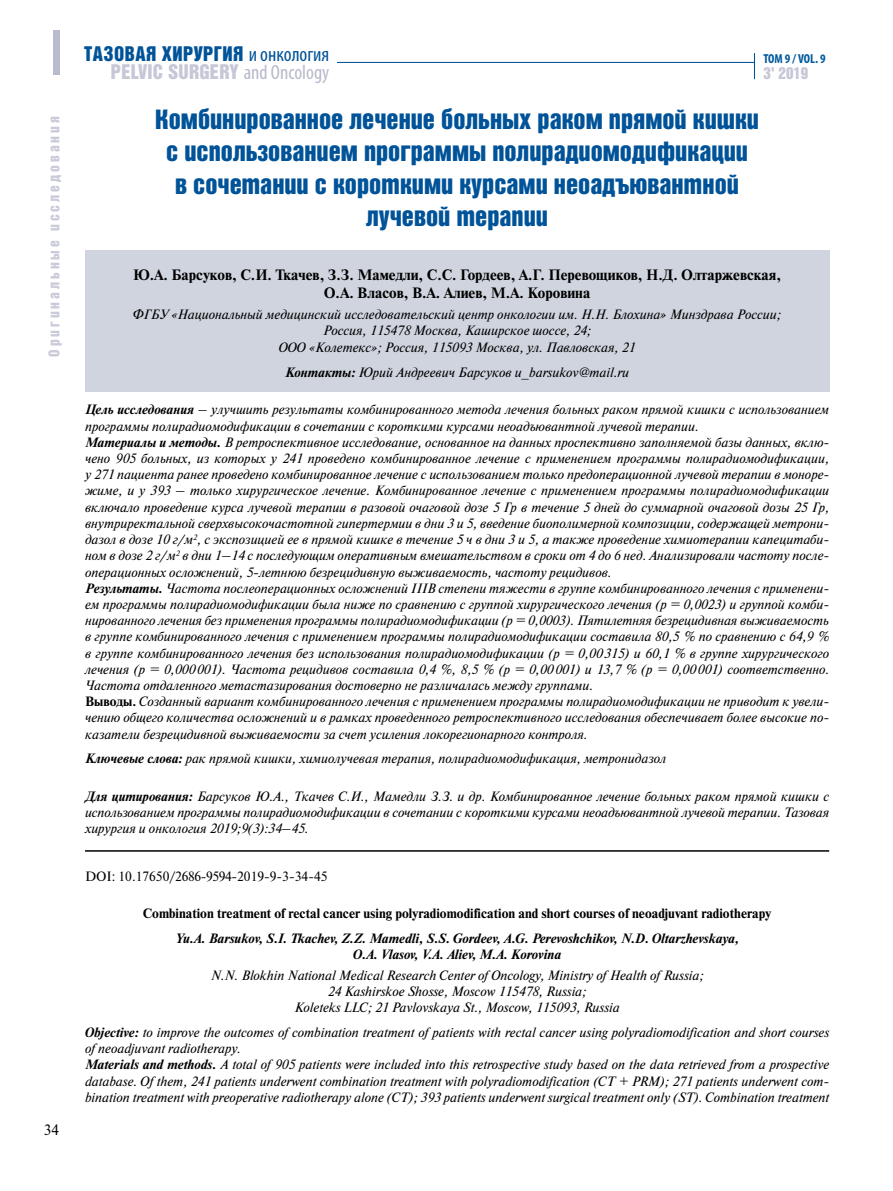
<style>
.page{position:relative;width:893px;height:1191px;background:#fff}
.page>*{position:absolute;margin:0;border:0;box-sizing:border-box;transform-origin:0 0}
.t1{font:27px/32.4px "Bastion Kontrast Alt C";color:#005398;text-align:center}
.t2{font:20.4px/17.7px "Bastion Kontrast Alt C";letter-spacing:.01em;color:#005398;text-align:right}
.t3{font:16.5px "Bastion Kontrast Alt C";color:#c6c7d7}
.t4{font:700 15px/18px "Newton C";color:#000;text-align:center}
.t5{font:15px "Bastion Kontrast Alt C";letter-spacing:.2em;color:#cacbda}
.t6{font:15px "Newton C";color:#000}
.t7{font:italic 13.5px/16.2px "Newton C";color:#000;text-align:center}
.t8{font:italic 700 13.5px/16.2px "Newton C";color:#000;text-align:center}
.t9{font:700 13.5px "Newton C";color:#000}
.t10{font:13.5px "Newton C";color:#000}
.t11{font:700 condensed 13.05px "Myriad Pro";letter-spacing:-.005em;color:#00599d}
.s1{font-family:"Myriad Pro";font-stretch:condensed}
.s2{color:#c6c7d7}
.s3{font-family:"Myriad Pro";font-stretch:condensed;color:#b8bacd}
.s4{font-weight:700}
.s5{font-weight:700;font-style:normal}
</style>
<div class="page">
<div style="left:53px;top:31px;width:7px;height:44px;background:#b8bacd"></div>
<svg style="left:754px;top:53px;width:1px;height:26px"></svg>
<hr style="left:337px;top:62px;width:417px;height:1px;background:#005398">
<div style="left:85px;top:251px;width:744px;height:141px;background:#cfd4de"></div>
<hr style="left:85px;top:850px;width:744px;height:1px;background:#000">
<h2 class="t2" style="left:84px;top:45px;width:247px">ТАЗОВАЯ ХИРУРГИЯ <span class="s1">и онкология<br></span><span class="s2">PELVIC SURGERY</span> <span class="s3">and Oncology</span></h2>
<p class="t11" style="left:763px;top:50px;width:64px">ТОМ 9 / VOL. 9</p>
<p class="t3" style="left:763px;top:65px;width:46px">3' 2019</p>
<p class="t5" style="left:47px;top:357px;width:242px;rotate:-90deg">ОРИГИНАЛЬНЫЕ ИССЛЕДОВАНИЯ</p>
<h1 class="t1" style="left:155px;top:103px;width:605px">КОМБИНИРОВАННОЕ ЛЕЧЕНИЕ БОЛЬНЫХ РАКОМ ПРЯМОЙ КИШКИ С ИСПОЛЬЗОВАНИЕМ ПРОГРАММЫ ПОЛИРАДИОМОДИФИКАЦИИ<br>В СОЧЕТАНИИ С КОРОТКИМИ КУРСАМИ НЕОАДЪЮВАНТНОЙ ЛУЧЕВОЙ ТЕРАПИИ</h1>
<p class="t4" style="left:133px;top:266px;width:649px">Ю.А. Барсуков, С.И. Ткачев, З.З. Мамедли, С.С. Гордеев, А.Г. Перевощиков, Н.Д. Олтаржевская,<br>О.А. Власов, В.А. Алиев, М.А. Коровина</p>
<p class="t7" style="left:133px;top:306px;width:649px">ФГБУ «Национальный медицинский исследовательский центр онкологии им. Н.Н. Блохина» Минздрава России;<br>Россия, 115478 Москва, Каширское шоссе, 24;<br>ООО «Колетекс»; Россия, 115093 Москва, ул. Павловская, 21</p>
<p class="t7" style="left:285px;top:364px;width:346px"><span class="s4">Контакты:</span> Юрий Андреевич Барсуков u_barsukov@mail.ru</p>
<p class="t7" style="left:85px;top:402px;width:746px;text-align:left"><span class="s4">Цель исследования</span> – улучшить результаты комбинированного метода лечения больных раком прямой кишки с использованием программы полирадиомодификации в сочетании с короткими курсами неоадъювантной лучевой терапии.<br><span class="s4">Материалы и методы.</span> В ретроспективное исследование, основанное на данных проспективно заполняемой базы данных, вклю&shy;чено 905 больных, из которых у 241 проведено комбинированное лечение с применением программы полирадиомодификации, у 271 пациента ранее проведено комбинированное лечение с использованием только предоперационной лучевой терапии в моноре&shy;жиме, и у 393 – только хирургическое лечение. Комбинированное лечение с применением программы полирадиомодификации включало проведение курса лучевой терапии в разовой очаговой дозе 5 Гр в течение 5 дней до суммарной очаговой дозы 25 Гр, внутриректальной сверхвысокочастотной гипертермии в дни 3 и 5, введение биополимерной композиции, содержащей метрони&shy;дазол в дозе 10 г/м<sup>2</sup>, с экспозицией ее в прямой кишке в течение 5 ч в дни 3 и 5, а также проведение химиотерапии капецитаби&shy;ном в дозе 2 г/м<sup>2</sup> в дни 1–14 с последующим оперативным вмешательством в сроки от 4 до 6 нед. Анализировали частоту после&shy;операционных осложнений, 5‑летнюю безрецидивную выживаемость, частоту рецидивов.<br><span class="s4">Результаты.</span> Частота послеоперационных осложнений IIIB степени тяжести в группе комбинированного лечения с применени&shy;ем программы полирадиомодификации была ниже по сравнению с группой хирургического лечения (p = 0,0023) и группой комби&shy;нированного лечения без применения программы полирадиомодификации (p = 0,0003). Пятилетняя безрецидивная выживаемость в группе комбинированного лечения с применением программы полирадиомодификации составила 80,5 % по сравнению с 64,9 % в группе комбинированного лечения без использования полирадиомодификации (p = 0,00315) и 60,1 % в группе хирургического лечения (p = 0,000001). Частота рецидивов составила 0,4 %, 8,5 % (p = 0,00001) и 13,7 % (p = 0,00001) соответственно.<br>Частота отдаленного метастазирования достоверно не различалась между группами.<br><span class="s5">Выводы.</span> Созданный вариант комбинированного лечения с применением программы полирадиомодификации не приводит к увели&shy;чению общего количества осложнений и в рамках проведенного ретроспективного исследования обеспечивает более высокие по&shy;казатели безрецидивной выживаемости за счет усиления локорегионарного контроля.</p>
<p class="t7" style="left:85px;top:750px;width:583px"><span class="s4">Ключевые слова:</span> рак прямой кишки, химиолучевая терапия, полирадиомодификация, метронидазол</p>
<p class="t7" style="left:85px;top:788px;width:746px;text-align:justify"><span class="s4">Для цитирования:</span> Барсуков Ю.А., Ткачев С.И., Мамедли З.З. и др. Комбинированное лечение больных раком прямой кишки с использованием программы полирадиомодификации в сочетании с короткими курсами неоадъювантной лучевой терапии. Тазовая хирургия и онкология 2019;9(3):34–45.</p>
<p class="t10" style="left:85px;top:869px;width:244px">DOI: 10.17650/2686-9594-2019-9-3-34-45</p>
<p class="t9" style="left:143px;top:906px;width:630px">Combination treatment of rectal cancer using polyradiomodification and short courses of neoadjuvant radiotherapy</p>
<p class="t8" style="left:175px;top:930px;width:565px">Yu.A. Barsukov, S.I. Tkachev, Z.Z. Mamedli, S.S. Gordeev, A.G. Perevoshchikov, N.D. Oltarzhevskaya,<br>O.A. Vlasov, V.A. Aliev, M.A. Korovina</p>
<p class="t7" style="left:211px;top:967px;width:494px">N.N. Blokhin National Medical Research Center of Oncology, Ministry of Health of Russia;<br>24 Kashirskoe Shosse, Moscow 115478, Russia;<br>Koleteks LLC; 21 Pavlovskaya St., Moscow, 115093, Russia</p>
<p class="t7" style="left:85px;top:1024px;width:746px;text-align:left"><span class="s4">Objective:</span> to improve the outcomes of combination treatment of patients with rectal cancer using polyradiomodification and short courses of neoadjuvant radiotherapy.<br><span class="s4">Materials and methods.</span> A total of 905 patients were included into this retrospective study based on the data retrieved from a prospective database. Of them, 241 patients underwent combination treatment with polyradiomodification (CT + PRM); 271 patients underwent com&shy;bination treatment with preoperative radiotherapy alone (CT); 393 patients underwent surgical treatment only (ST). Combination treatment</p>
<p class="t6" style="left:44px;top:1121px;width:17px">34</p>
</div>
